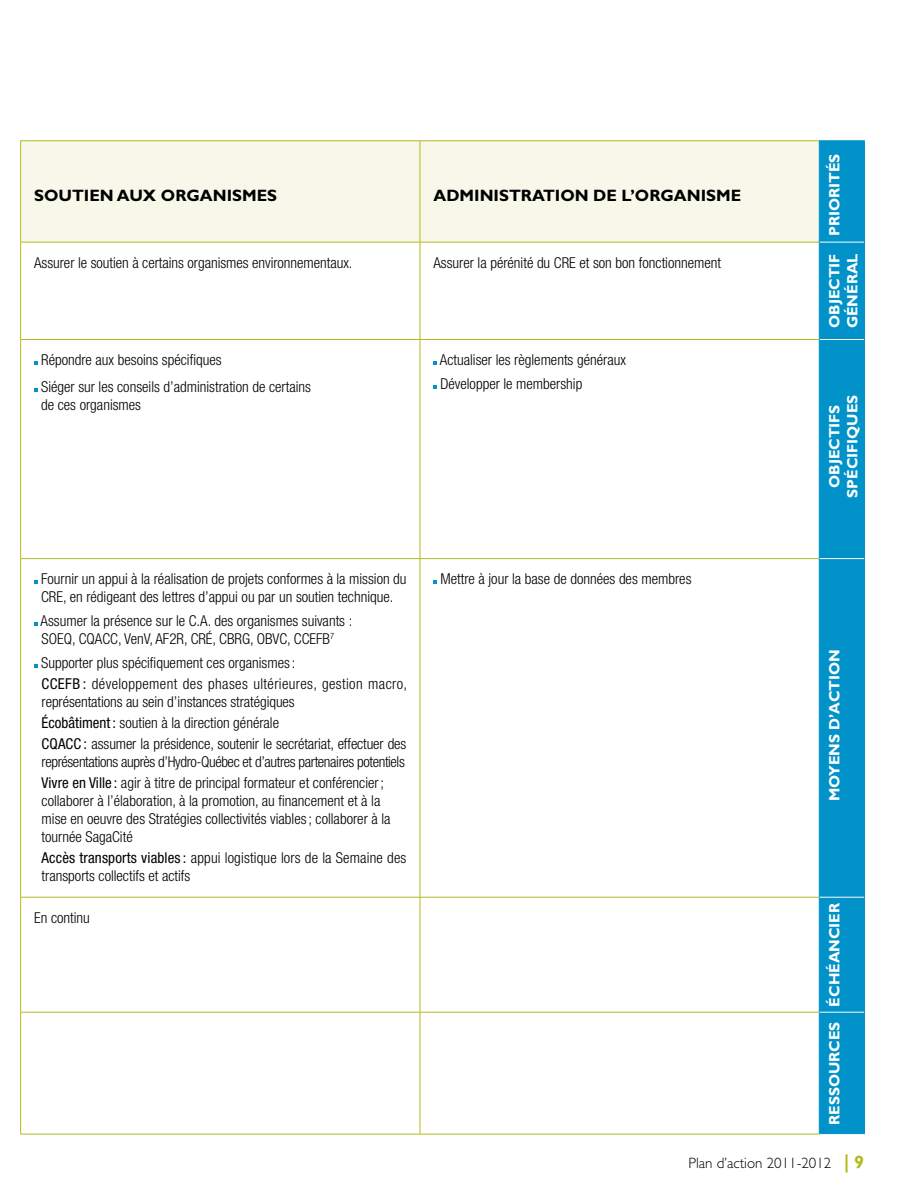
<style>
.page{position:relative;width:918px;height:1188px;background:#fff}
.page>*{position:absolute;margin:0;border:0;box-sizing:border-box;transform-origin:0 0}
.t1{font:700 16.5px "Gill Sans";color:#000}
.t2{font:300 condensed 15px/18px "Helvetica Neue";color:#000}
.t3{font:300 condensed 15px/21px "Helvetica Neue";letter-spacing:-.025em;color:#000}
.t4{font:300 condensed 15px/21px "Helvetica Neue";letter-spacing:.025em;color:#000}
.t5{font:700 15px/18px "Gill Sans";color:#fff}
.t6{font:300 15px "Gill Sans";color:#000}
.s1{font-weight:400}
.s2{font-weight:700;font-size:18px;color:#b2bb1e}
</style>
<div class="page">
<div style="left:21px;top:141px;width:798px;height:101px;background:#f7f8e9"></div>
<div style="left:820px;top:141px;width:44px;height:993px;background:#0092c8"></div>
<hr style="left:820px;top:242px;width:44px;height:1px;background:#fff">
<hr style="left:820px;top:339px;width:44px;height:1px;background:#fff">
<hr style="left:819px;top:140px;width:46px;height:1px;background:#0092c8">
<hr style="left:819px;top:141px;width:1px;height:101px;background:#0092c8">
<hr style="left:864px;top:141px;width:1px;height:101px;background:#0092c8">
<hr style="left:819px;top:242px;width:1px;height:98px;background:#0092c8">
<hr style="left:864px;top:242px;width:1px;height:98px;background:#0092c8">
<hr style="left:819px;top:340px;width:1px;height:219px;background:#0092c8">
<hr style="left:864px;top:340px;width:1px;height:219px;background:#0092c8">
<hr style="left:819px;top:559px;width:1px;height:338px;background:#0092c8">
<hr style="left:864px;top:559px;width:1px;height:338px;background:#0092c8">
<hr style="left:819px;top:897px;width:1px;height:115px;background:#0092c8">
<hr style="left:864px;top:897px;width:1px;height:115px;background:#0092c8">
<hr style="left:819px;top:1012px;width:1px;height:122px;background:#0092c8">
<hr style="left:864px;top:1012px;width:1px;height:122px;background:#0092c8">
<hr style="left:420px;top:140px;width:399px;height:1px;background:#b2bb1e">
<hr style="left:420px;top:141px;width:1px;height:101px;background:#b2bb1e">
<hr style="left:420px;top:242px;width:399px;height:1px;background:#b2bb1e">
<hr style="left:420px;top:242px;width:1px;height:97px;background:#b2bb1e">
<hr style="left:420px;top:339px;width:399px;height:1px;background:#b2bb1e">
<hr style="left:420px;top:340px;width:1px;height:218px;background:#b2bb1e">
<hr style="left:420px;top:558px;width:399px;height:1px;background:#b2bb1e">
<hr style="left:420px;top:559px;width:1px;height:338px;background:#b2bb1e">
<hr style="left:420px;top:897px;width:399px;height:1px;background:#b2bb1e">
<hr style="left:420px;top:898px;width:1px;height:114px;background:#b2bb1e">
<hr style="left:420px;top:1012px;width:399px;height:1px;background:#b2bb1e">
<hr style="left:420px;top:1013px;width:1px;height:121px;background:#b2bb1e">
<hr style="left:420px;top:1134px;width:400px;height:1px;background:#b2bb1e">
<hr style="left:20px;top:140px;width:400px;height:1px;background:#b2bb1e">
<hr style="left:20px;top:141px;width:1px;height:101px;background:#b2bb1e">
<hr style="left:20px;top:242px;width:400px;height:1px;background:#b2bb1e">
<hr style="left:20px;top:242px;width:1px;height:97px;background:#b2bb1e">
<hr style="left:20px;top:339px;width:400px;height:1px;background:#b2bb1e">
<hr style="left:20px;top:340px;width:1px;height:218px;background:#b2bb1e">
<hr style="left:20px;top:558px;width:400px;height:1px;background:#b2bb1e">
<hr style="left:20px;top:559px;width:1px;height:338px;background:#b2bb1e">
<hr style="left:20px;top:897px;width:400px;height:1px;background:#b2bb1e">
<hr style="left:20px;top:898px;width:1px;height:114px;background:#b2bb1e">
<hr style="left:20px;top:1012px;width:400px;height:1px;background:#b2bb1e">
<hr style="left:20px;top:1013px;width:1px;height:121px;background:#b2bb1e">
<hr style="left:20px;top:1134px;width:400px;height:1px;background:#b2bb1e">
<hr style="left:820px;top:558px;width:44px;height:1px;background:#fff">
<hr style="left:820px;top:897px;width:44px;height:1px;background:#fff">
<hr style="left:820px;top:1012px;width:44px;height:1px;background:#fff">
<svg style="left:34px;top:362px;width:4px;height:3px"></svg>
<svg style="left:34px;top:388px;width:4px;height:4px"></svg>
<svg style="left:433px;top:362px;width:4px;height:3px"></svg>
<svg style="left:433px;top:386px;width:4px;height:3px"></svg>
<svg style="left:34px;top:581px;width:4px;height:3px"></svg>
<svg style="left:34px;top:623px;width:4px;height:3px"></svg>
<svg style="left:34px;top:665px;width:4px;height:3px"></svg>
<svg style="left:433px;top:581px;width:4px;height:3px"></svg>
<p class="t1" style="left:34px;top:186px;width:245px">SOUTIEN AUX ORGANISMES</p>
<p class="t1" style="left:433px;top:186px;width:309px">ADMINISTRATION DE L’ORGANISME</p>
<p class="t5" style="left:825px;top:236px;width:84px;rotate:-90deg">PRIORITÉS</p>
<p class="t2" style="left:34px;top:253px;width:320px">Assurer le soutien à certains organismes environnementaux.</p>
<p class="t2" style="left:433px;top:253px;width:289px">Assurer la pérénité du CRE et son bon fonctionnement</p>
<p class="t5" style="left:825px;top:328px;width:76px;rotate:-90deg">OBJECTIF<br>GÉNÉRAL</p>
<p class="t2" style="left:41px;top:346px;width:271px;line-height:26.7px">Répondre aux besoins spécifiques<br>Siéger sur les conseils d’administration de certains</p>
<p class="t2" style="left:41px;top:395px;width:101px">de ces organismes</p>
<p class="t2" style="left:440px;top:348px;width:187px;line-height:24px">Actualiser les règlements généraux<br>Développer le membership</p>
<p class="t5" style="left:825px;top:498px;width:105px;text-align:center;rotate:-90deg">OBJECTIFS<br>SPÉCIFIQUES</p>
<p class="t2" style="left:41px;top:570px;width:367px">Fournir un appui à la réalisation de projets conformes à la mission du<br>CRE, en rédigeant des lettres d’appui ou par un soutien technique.</p>
<p class="t2" style="left:41px;top:612px;width:313px">Assumer la présence sur le C.A. des organismes suivants :<br>SOEQ, CQACC, VenV, AF2R, CRÉ, CBRG, OBVC, CCEFB<sup>7</sup></p>
<p class="t4" style="left:41px;top:652px;width:367px">Supporter plus spécifiquement ces organismes:<br><span class="s1">CCEFB :</span> développement des phases ultérieures, gestion macro,</p>
<p class="t2" style="left:42px;top:691px;width:366px;line-height:21px">représentations au sein d’instances stratégiques<br><span class="s1">Écobâtiment:</span> soutien à la direction générale<br><span class="s1">CQACC :</span> assumer la présidence, soutenir le secrétariat, effectuer des</p>
<p class="t3" style="left:42px;top:751px;width:365px">représentations auprès d’Hydro-Québec et d’autres partenaires potentiels<br><span class="s1">Vivre en Ville :</span> agir à titre de principal formateur et conférencier;</p>
<p class="t2" style="left:42px;top:792px;width:350px">collaborer à l’élaboration, à la promotion, au financement et à la mise en oeuvre des Stratégies collectivités viables; collaborer à la tournée SagaCité</p>
<p class="t2" style="left:42px;top:849px;width:366px"><span class="s1">Accès transports viables :</span> appui logistique lors de la Semaine des transports collectifs et actifs</p>
<p class="t2" style="left:441px;top:570px;width:253px">Mettre à jour la base de données des membres</p>
<p class="t5" style="left:825px;top:801px;width:153px;rotate:-90deg">MOYENS D’ACTION</p>
<p class="t2" style="left:34px;top:908px;width:57px">En continu</p>
<p class="t5" style="left:825px;top:1007px;width:105px;rotate:-90deg">ÉCHÉANCIER</p>
<p class="t5" style="left:825px;top:1125px;width:105px;rotate:-90deg">RESSOURCES</p>
<p class="t6" style="left:688px;top:1154px;width:177px">Plan d’action 2011-2012 <span class="s2">| 9</span></p>
</div>
